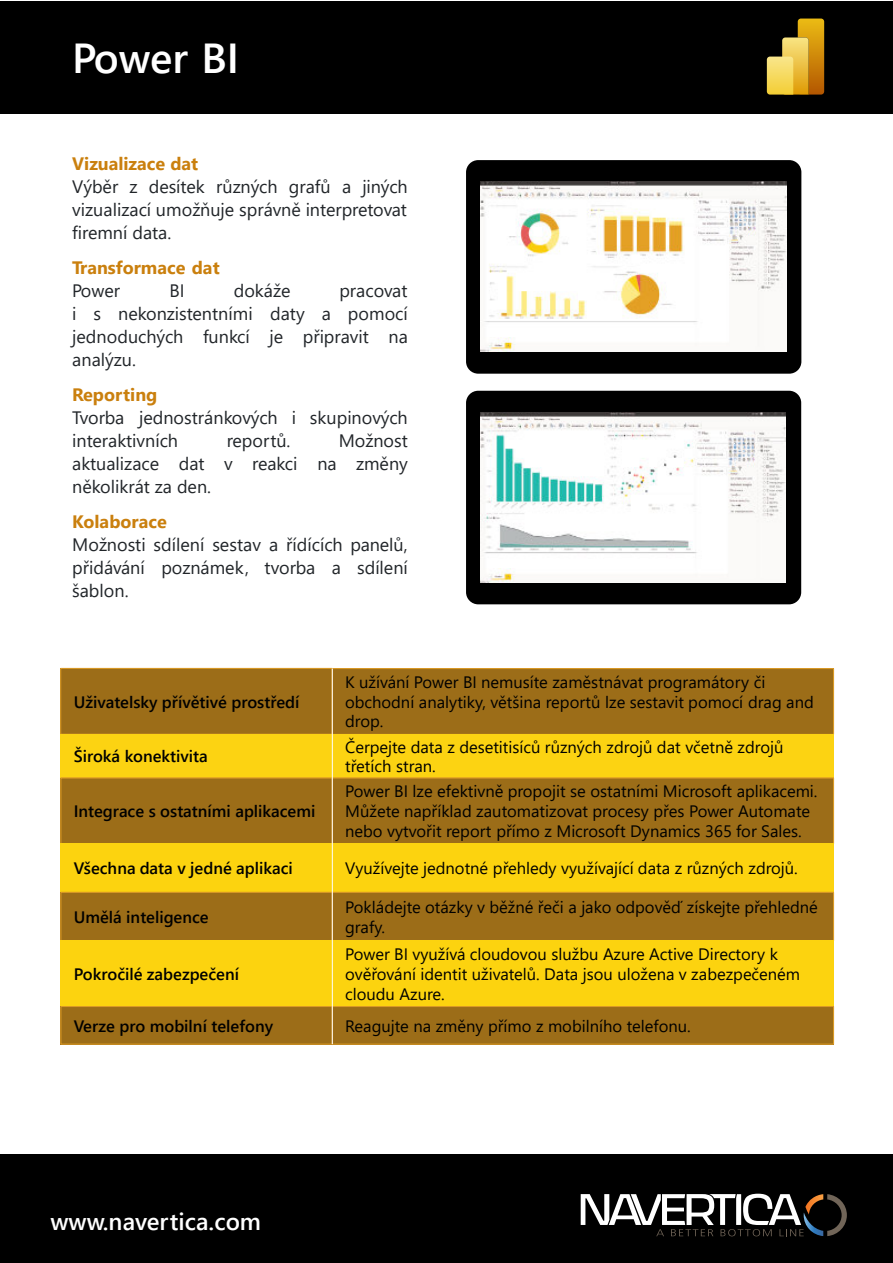
<style>
.page{position:relative;width:893px;height:1263px;background:#fff}
.page>*{position:absolute;margin:0;border:0;box-sizing:border-box;transform-origin:0 0}
.t1{font:600 41.85px "Segoe UI";color:#fff}
.t2{font:600 23.85px "Segoe UI";letter-spacing:.005em;color:#fff}
.t3{font:18px/23.1px "Segoe UI";color:#212529;text-align:justify}
.t4{font:700 18px "Segoe UI";color:#ca800e}
.t5{font:16.5px/19.8px "Segoe UI";color:#000}
.t6{font:600 16.5px "Segoe UI";color:#000}
</style>
<div class="page">
<div style="left:0;top:1px;width:893px;height:112px;background:#000"></div>
<img style="left:61px;top:670px;width:271px;height:269px">
<div style="left:61px;top:668px;width:271px;height:66px;border:1px solid #dd9c26"></div>
<div style="left:334px;top:670px;width:498px;height:62px;background:#9c6d18"></div>
<div style="left:332px;top:668px;width:502px;height:66px;border:1px solid #dd9c26"></div>
<img style="left:333px;top:734px;width:500px;height:205px">
<div style="left:61px;top:778px;width:271px;height:66px;border:1px solid #dd9c26"></div>
<div style="left:332px;top:778px;width:502px;height:66px;border:1px solid #dd9c26"></div>
<div style="left:61px;top:892px;width:271px;height:49px;border:1px solid #dd9c26"></div>
<div style="left:332px;top:892px;width:502px;height:49px;border:1px solid #dd9c26"></div>
<img style="left:61px;top:941px;width:772px;height:101px">
<div style="left:61px;top:1006px;width:271px;height:38px;border:1px solid #dd9c26"></div>
<div style="left:332px;top:1006px;width:502px;height:38px;border:1px solid #dd9c26"></div>
<hr style="left:332px;top:668px;width:1px;height:376px;background:#fff">
<div style="left:466px;top:160px;width:335px;height:214px;background:#000;border-radius:12px"></div>
<div style="left:466px;top:391px;width:335px;height:213px;background:#000;border-radius:12px"></div>
<img style="left:480px;top:182px;width:307px;height:170px">
<img style="left:480px;top:412px;width:305px;height:171px">
<div style="left:798px;top:19px;width:26px;height:76px;background:linear-gradient(to bottom,#ebbb14,#b35701);border-radius:3px"></div>
<svg style="left:767px;top:37px;width:42px;height:58px;background:#cfb148"></svg>
<div style="left:0;top:1154px;width:893px;height:109px;background:#000"></div>
<svg style="left:581px;top:1194px;width:266px;height:42px"></svg>
<h1 class="t1" style="left:72px;top:42px;width:168px">Power BI</h1>
<p class="t4" style="left:72px;top:157px;width:128px">Vizualizace dat</p>
<p class="t3" style="left:72px;top:177px;width:337px">Výběr z desítek různých grafů a jiných vizualizací umožňuje správně interpretovat firemní data.</p>
<p class="t4" style="left:72px;top:260px;width:149px">Transformace dat</p>
<p class="t3" style="left:72px;top:281px;width:49px">Power</p>
<p class="t3" style="left:170px;top:281px;width:17px">BI</p>
<p class="t3" style="left:234px;top:281px;width:58px">dokáže</p>
<p class="t3" style="left:72px;top:281px;width:337px;text-indent:267px">pracovat i s nekonzistentními daty a pomocí jednoduchých funkcí je připravit na analýzu.</p>
<p class="t4" style="left:72px;top:388px;width:87px">Reporting</p>
<p class="t3" style="left:72px;top:408px;width:337px">Tvorba jednostránkových i skupinových interaktivních</p>
<p class="t3" style="left:227px;top:430px;width:65px">reportů.</p>
<p class="t3" style="left:72px;top:430px;width:337px;text-indent:267px">Možnost aktualizace dat v reakci na změny několikrát za den.</p>
<p class="t4" style="left:72px;top:514px;width:96px">Kolaborace</p>
<p class="t3" style="left:72px;top:534px;width:337px">Možnosti sdílení sestav a řídících panelů, přidávání poznámek, tvorba a sdílení šablon.</p>
<p class="t6" style="left:74px;top:696px;width:227px">Uživatelsky přívětivé prostředí</p>
<p class="t5" style="left:345px;top:674px;width:470px">K užívání Power BI nemusíte zaměstnávat programátory či obchodní analytiky, většina reportů lze sestavit pomocí drag and drop.</p>
<p class="t6" style="left:74px;top:750px;width:136px">Široká konektivita</p>
<p class="t5" style="left:345px;top:738px;width:440px">Čerpejte data z desetitisíců různých zdrojů dat včetně zdrojů třetích stran.</p>
<p class="t6" style="left:74px;top:805px;width:243px">Integrace s ostatními aplikacemi</p>
<p class="t5" style="left:345px;top:783px;width:474px">Power BI lze efektivně propojit se ostatními Microsoft aplikacemi.<br>Můžete například zautomatizovat procesy přes Power Automate nebo vytvořit report přímo z Microsoft Dynamics 365 for Sales.</p>
<p class="t6" style="left:74px;top:862px;width:221px">Všechna data v jedné aplikaci</p>
<p class="t5" style="left:345px;top:860px;width:454px">Využívejte jednotné přehledy využívající data z různých zdrojů.</p>
<p class="t6" style="left:74px;top:911px;width:136px">Umělá inteligence</p>
<p class="t5" style="left:345px;top:899px;width:474px">Pokládejte otázky v běžné řeči a jako odpověď získejte přehledné grafy.</p>
<p class="t6" style="left:74px;top:968px;width:167px">Pokročilé zabezpečení</p>
<p class="t5" style="left:345px;top:946px;width:456px">Power BI využívá cloudovou službu Azure Active Directory k ověřování identit uživatelů. Data jsou uložena v zabezpečeném cloudu Azure.</p>
<p class="t6" style="left:74px;top:1019px;width:201px">Verze pro mobilní telefony</p>
<p class="t5" style="left:345px;top:1017px;width:347px">Reagujte na změny přímo z mobilního telefonu.</p>
<h2 class="t2" style="left:50px;top:1212px;width:212px">www.navertica.com</h2>
</div>
